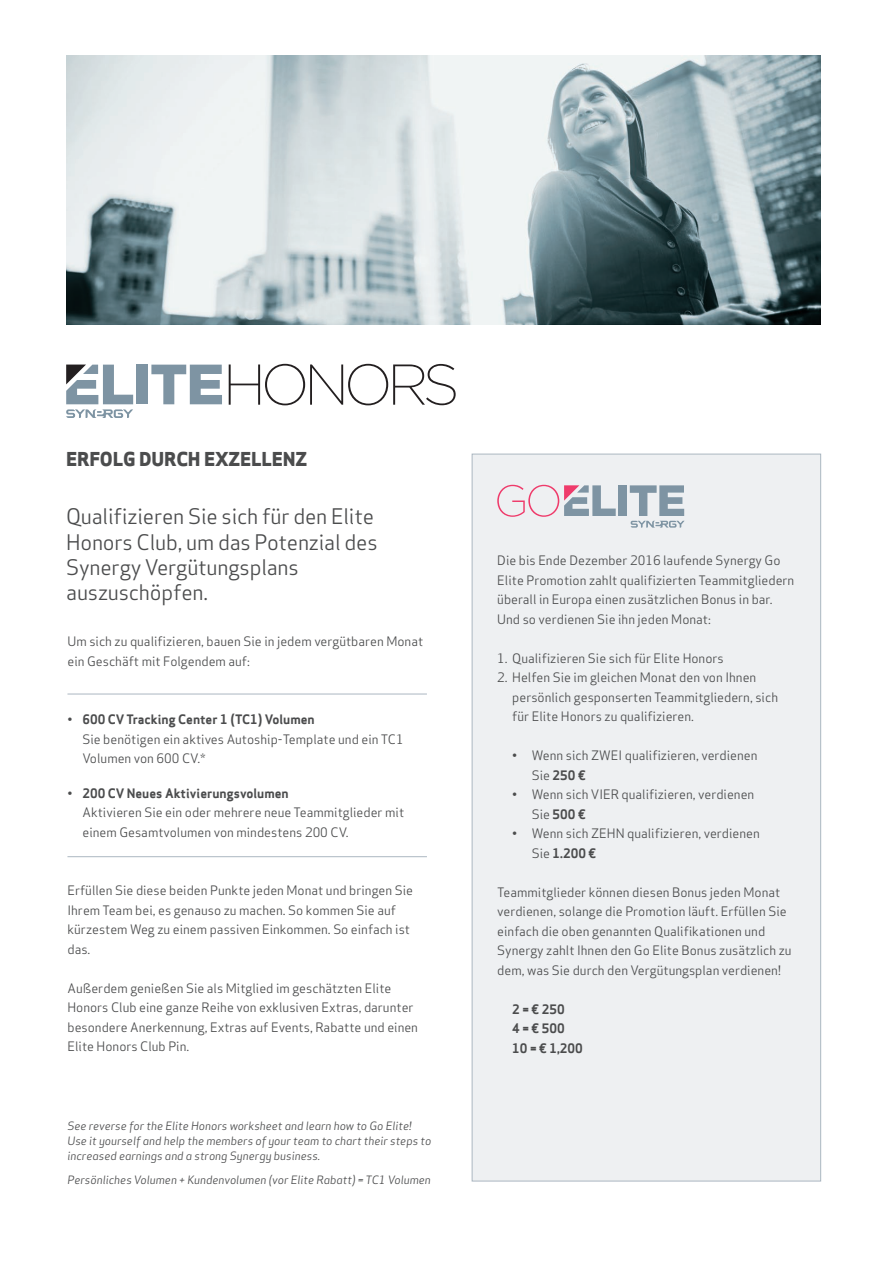
<style>
.page{position:relative;width:893px;height:1263px;background:#fff}
.page>*{position:absolute;margin:0;border:0;box-sizing:border-box;transform-origin:0 0}
.t1{font:21px/25.2px "Apex Sans";letter-spacing:-.01em;color:#4b4c4d}
.t2{font:800 18.75px "Apex Sans";letter-spacing:-.01em;color:#4b4c4d}
.t3{font:12.75px/19.5px "Apex Sans";color:#4b4c4d}
.t4{font:700 12.75px/19.5px "Apex Sans";color:#4b4c4d}
.t5{font:italic 11.25px/15px "Apex Sans";color:#4b4c4d}
.s1{font-weight:700}
</style>
<div class="page">
<img style="left:67px;top:56px;width:753px;height:269px">
<div style="left:472px;top:454px;width:349px;height:727px;background:#eef0f2;border:1px solid #abb7c1"></div>
<div style="left:137px;top:365px;width:11px;height:39px;background:#7e94a3"></div>
<svg style="left:151px;top:365px;width:71px;height:39px"></svg>
<svg style="left:66px;top:365px;width:67px;height:53px"></svg>
<svg style="left:229px;top:364px;width:227px;height:41px"></svg>
<hr style="left:67px;top:694px;width:360px;height:1px;background:#abb7c1">
<hr style="left:67px;top:856px;width:360px;height:1px;background:#abb7c1">
<div style="left:618px;top:485px;width:9px;height:31px;background:#7e94a3"></div>
<svg style="left:497px;top:485px;width:119px;height:32px"></svg>
<svg style="left:630px;top:485px;width:55px;height:43px"></svg>
<h2 class="t2" style="left:66px;top:446px;width:242px">ERFOLG DURCH EXZELLENZ</h2>
<h1 class="t1" style="left:66px;top:502px;width:313px">Qualifizieren Sie sich für den Elite<br>Honors Club, um das Potenzial des<br>Synergy Vergütungsplans auszuschöpfen.</h1>
<p class="t3" style="left:67px;top:630px;width:357px">Um sich zu qualifizieren, bauen Sie in jedem vergütbaren Monat ein Geschäft mit Folgendem auf:</p>
<p class="t4" style="left:67px;top:710px;width:249px">• 600 CV Tracking Center 1 (TC1) Volumen</p>
<p class="t3" style="left:82px;top:728px;width:323px">Sie benötigen ein aktives Autoship-Template und ein TC1<br>Volumen von 600 CV.*</p>
<p class="t4" style="left:67px;top:783px;width:223px">• 200 CV Neues Aktivierungsvolumen</p>
<p class="t3" style="left:82px;top:801px;width:323px">Aktivieren Sie ein oder mehrere neue Teammitglieder mit einem Gesamtvolumen von mindestens 200 CV.</p>
<p class="t3" style="left:67px;top:879px;width:347px">Erfüllen Sie diese beiden Punkte jeden Monat und bringen Sie Ihrem Team bei, es genauso zu machen. So kommen Sie auf kürzestem Weg zu einem passiven Einkommen. So einfach ist das.</p>
<p class="t3" style="left:67px;top:977px;width:352px">Außerdem genießen Sie als Mitglied im geschätzten Elite Honors Club eine ganze Reihe von exklusiven Extras, darunter besondere Anerkennung, Extras auf Events, Rabatte und einen Elite Honors Club Pin.</p>
<p class="t5" style="left:67px;top:1117px;width:365px">See reverse for the Elite Honors worksheet and learn how to Go Elite!<br>Use it yourself and help the members of your team to chart their steps to increased earnings and a strong Synergy business.</p>
<p class="t5" style="left:67px;top:1171px;width:365px">Persönliches Volumen + Kundenvolumen (vor Elite Rabatt) = TC1 Volumen</p>
<p class="t3" style="left:497px;top:550px;width:299px">Die bis Ende Dezember 2016 laufende Synergy Go Elite Promotion zahlt qualifizierten Teammitgliedern überall in Europa einen zusätzlichen Bonus in bar.<br>Und so verdienen Sie ihn jeden Monat:</p>
<p class="t3" style="left:497px;top:647px;width:228px">1. Qualifizieren Sie sich für Elite Honors</p>
<p class="t3" style="left:512px;top:667px;width:267px;text-indent:-15px">2. Helfen Sie im gleichen Monat den von Ihnen persönlich gesponserten Teammitgliedern, sich für Elite Honors zu qualifizieren.</p>
<p class="t3" style="left:532px;top:745px;width:227px;text-indent:-19px">• Wenn sich ZWEI qualifizieren, verdienen<br>Sie <span class="s1">250 €</span></p>
<p class="t3" style="left:532px;top:784px;width:224px;text-indent:-19px">• Wenn sich VIER qualifizieren, verdienen<br>Sie <span class="s1">500 €</span></p>
<p class="t3" style="left:532px;top:823px;width:230px;text-indent:-19px">• Wenn sich ZEHN qualifizieren, verdienen<br>Sie <span class="s1">1.200 €</span></p>
<p class="t3" style="left:497px;top:881px;width:296px">Teammitglieder können diesen Bonus jeden Monat verdienen, solange die Promotion läuft. Erfüllen Sie einfach die oben genannten Qualifikationen und Synergy zahlt Ihnen den Go Elite Bonus zusätzlich zu dem, was Sie durch den Vergütungsplan verdienen!</p>
<p class="t4" style="left:512px;top:999px;width:72px">2 = € 250<br>4 = € 500<br>10 = € 1,200</p>
</div>
